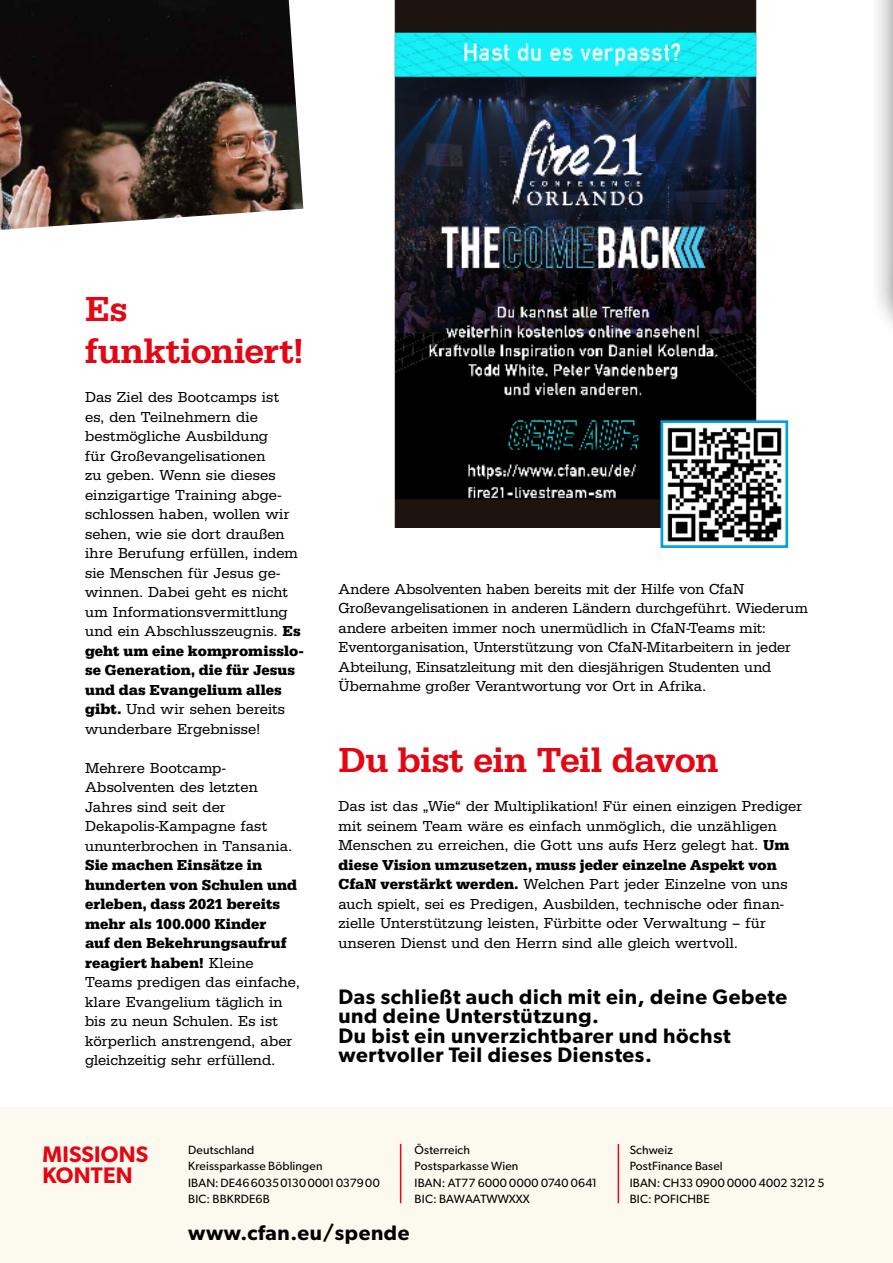
<style>
.page{position:relative;width:893px;height:1263px;background:#fff}
.page>*{position:absolute;margin:0;border:0;box-sizing:border-box;transform-origin:0 0}
.t1{font:500 36px/42px "URW Egyptienne TOT";color:#e30613}
.t2{font:600 22.5px/21px "Gibson";letter-spacing:.01em;color:#e30613}
.t3{font:600 21px/19.5px "Gibson";letter-spacing:.03em;color:#000}
.t4{font:15px/19.5px "URW Egyptienne TOT";letter-spacing:.005em;color:#000}
.t5{font:12px/16.5px "Gibson";letter-spacing:.015em;color:#000}
.s1{font-weight:700}
</style>
<div class="page">
<img style="left:0;top:0;width:303px;height:230px">
<div style="left:868px;top:0;width:25px;height:515px;background:#000;opacity:.5"></div>
<img style="left:892px;top:0;width:1px;height:492px">
<img style="left:394px;top:0;width:395px;height:527px">
<div style="left:0;top:1108px;width:893px;height:155px;background:#fcf9ee"></div>
<hr style="left:400px;top:1144px;width:1px;height:59px;background:#e30613">
<hr style="left:618px;top:1144px;width:1px;height:59px;background:#e30613">
<img style="left:665px;top:424px;width:119px;height:118px">
<div style="left:661px;top:420px;width:127px;height:128px;border:3px solid #009fe3"></div>
<h1 class="t1" style="left:85px;top:289px;width:220px">Es funktioniert!</h1>
<p class="t4" style="left:85px;top:388px;width:220px">Das Ziel des Bootcamps ist<br>es, den Teilnehmern die bestmögliche Ausbildung<br>für Großevangelisationen<br>zu geben. Wenn sie dieses einzigartige Training abge&shy;schlossen haben, wollen wir sehen, wie sie dort draußen ihre Berufung erfüllen, indem sie Menschen für Jesus ge&shy;winnen. Dabei geht es nicht um Informationsvermittlung und ein Abschlusszeugnis. <span class="s1">Es geht um eine kompromisslo&shy;se Generation, die für Jesus und das Evangelium alles gibt.</span> Und wir sehen bereits wunderbare Ergebnisse!</p>
<p class="t4" style="left:85px;top:758px;width:209px">Mehrere Bootcamp-<br>Absolventen des letzten<br>Jahres sind seit der<br>Dekapolis-Kampagne fast ununterbrochen in Tansania.</p>
<p class="t4" style="left:85px;top:856px;width:216px"><span class="s1">Sie machen Einsätze in hunderten von Schulen und erleben, dass 2021 bereits mehr als 100.000 Kinder<br>auf den Bekehrungsaufruf reagiert haben!</span> Kleine<br>Teams predigen das einfache, klare Evangelium täglich in bis zu neun Schulen. Es ist körperlich anstrengend, aber gleichzeitig sehr erfüllend.</p>
<p class="t4" style="left:338px;top:579px;width:471px">Andere Absolventen haben bereits mit der Hilfe von CfaN Großevangelisationen in anderen Ländern durchgeführt. Wiederum andere arbeiten immer noch unermüdlich in CfaN-Teams mit:<br>Eventorganisation, Unterstützung von CfaN-Mitarbeitern in jeder Abteilung, Einsatzleitung mit den diesjährigen Studenten und Übernahme großer Verantwortung vor Ort in Afrika.</p>
<h1 class="t1" style="left:338px;top:740px;width:381px">Du bist ein Teil davon</h1>
<p class="t4" style="left:338px;top:797px;width:465px">Das ist das „Wie“ der Multiplikation! Für einen einzigen Prediger mit seinem Team wäre es einfach unmöglich, die unzähligen Menschen zu erreichen, die Gott uns aufs Herz gelegt hat. <span class="s1">Um diese Vision umzusetzen, muss jeder einzelne Aspekt von CfaN verstärkt werden.</span> Welchen Part jeder Einzelne von uns auch spielt, sei es Predigen, Ausbilden, technische oder finan&shy;zielle Unterstützung leisten, Fürbitte oder Verwaltung – für unseren Dienst und den Herrn sind alle gleich wertvoll.</p>
<h3 class="t3" style="left:338px;top:986px;width:450px">Das schließt auch dich mit ein, deine Gebete und deine Unterstützung.<br>Du bist ein unverzichtbarer und höchst wertvoller Teil dieses Dienstes.</h3>
<h2 class="t2" style="left:43px;top:1143px;width:107px">MISSIONS<br>KONTEN</h2>
<p class="t5" style="left:188px;top:1141px;width:193px">Deutschland<br>Kreissparkasse Böblingen<br>IBAN: DE46 6035 0130 0001 0379 00<br>BIC: BBKRDE6B</p>
<p class="t5" style="left:415px;top:1141px;width:184px">Österreich<br>Postsparkasse Wien<br>IBAN: AT77 6000 0000 0740 0641<br>BIC: BAWAATWWXXX</p>
<p class="t5" style="left:630px;top:1141px;width:196px">Schweiz<br>PostFinance Basel<br>IBAN: CH33 0900 0000 4002 3212 5<br>BIC: POFICHBE</p>
<h3 class="t3" style="left:188px;top:1222px;width:223px">www.cfan.eu/spende</h3>
</div>
